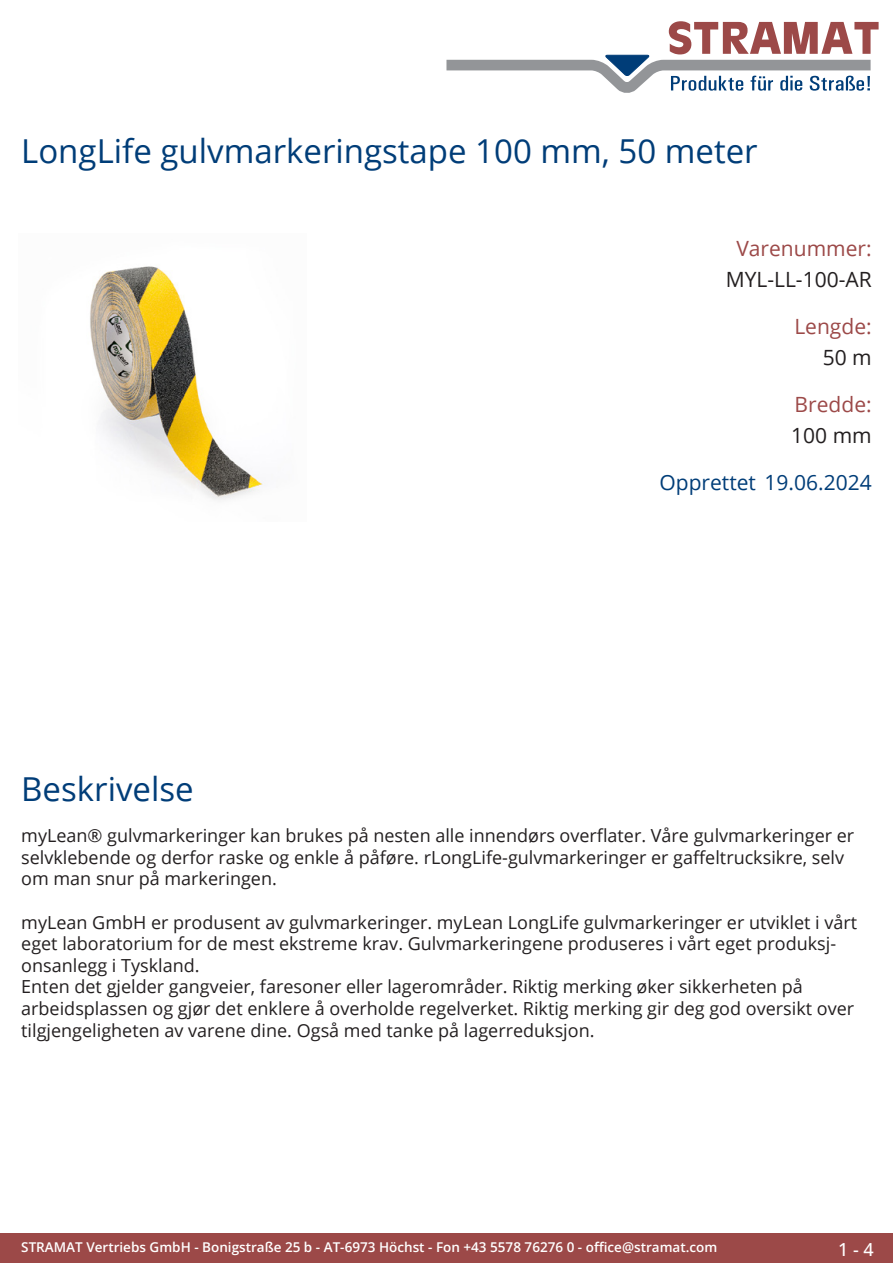
<style>
.page{position:relative;width:893px;height:1263px;background:#fff}
.page>*{position:absolute;margin:0;border:0;box-sizing:border-box;transform-origin:0 0}
.Produkttitel{font:33px "Open Sans";color:#003d78}
.TechDaten_Überschrif{font:21px "Open Sans";color:#9c4948}
.TechDaten_Inhalt{font:21px "Open Sans";color:#231f20}
.Erstellungsdatum{font:21px "Open Sans";color:#003d78}
.Beschreibung_Text{font:18px/21.6px "Open Sans";color:#231f20}
.t1{font:500 18px "Open Sans";color:#fff}
.t2{font:600 13.5px "Open Sans";color:#fff}
</style>
<div class="page">
<div style="left:0;top:1233px;width:893px;height:30px;background:#9c4948"></div>
<svg style="left:446px;top:21px;width:433px;height:72px"></svg>
<img style="left:90px;top:266px;width:175px;height:234px">
<p class="Produkttitel" style="left:21px;top:128px;width:738px">LongLife gulvmarkeringstape 100 mm, 50 meter</p>
<p class="TechDaten_Überschrif" style="left:736px;top:234px;width:137px">Varenummer:</p>
<p class="TechDaten_Inhalt" style="left:726px;top:265px;width:148px">MYL-LL-100-AR</p>
<p class="TechDaten_Überschrif" style="left:794px;top:312px;width:79px">Lengde:</p>
<p class="TechDaten_Inhalt" style="left:823px;top:343px;width:51px">50 m</p>
<p class="TechDaten_Überschrif" style="left:795px;top:390px;width:79px">Bredde:</p>
<p class="TechDaten_Inhalt" style="left:791px;top:421px;width:82px">100 mm</p>
<p class="Erstellungsdatum" style="left:659px;top:468px;width:214px">Opprettet 19.06.2024</p>
<p class="Produkttitel" style="left:21px;top:766px;width:174px">Beskrivelse</p>
<p class="Beschreibung_Text" style="left:21px;top:824px;width:834px">myLean® gulvmarkeringer kan brukes på nesten alle innendørs overflater. Våre gulvmarkeringer er selvklebende og derfor raske og enkle å påføre. rLongLife-gulvmarkeringer er gaffeltrucksikre, selv om man snur på markeringen.</p>
<p class="Beschreibung_Text" style="left:21px;top:911px;width:837px">myLean GmbH er produsent av gulvmarkeringer. myLean LongLife gulvmarkeringer er utviklet i vårt eget laboratorium for de mest ekstreme krav. Gulvmarkeringene produseres i vårt eget produksj&shy;onsanlegg i Tyskland.<br>Enten det gjelder gangveier, faresoner eller lagerområder. Riktig merking øker sikkerheten på arbeidsplassen og gjør det enklere å overholde regelverket. Riktig merking gir deg god oversikt over tilgjengeligheten av varene dine. Også med tanke på lagerreduksjon.</p>
<p class="t2" style="left:21px;top:1238px;width:698px">STRAMAT Vertriebs GmbH - Bonigstraße 25 b - AT-6973 Höchst - Fon +43 5578 76276 0 - office@stramat.com</p>
<p class="t1" style="left:838px;top:1237px;width:37px">1 - 4</p>
</div>
